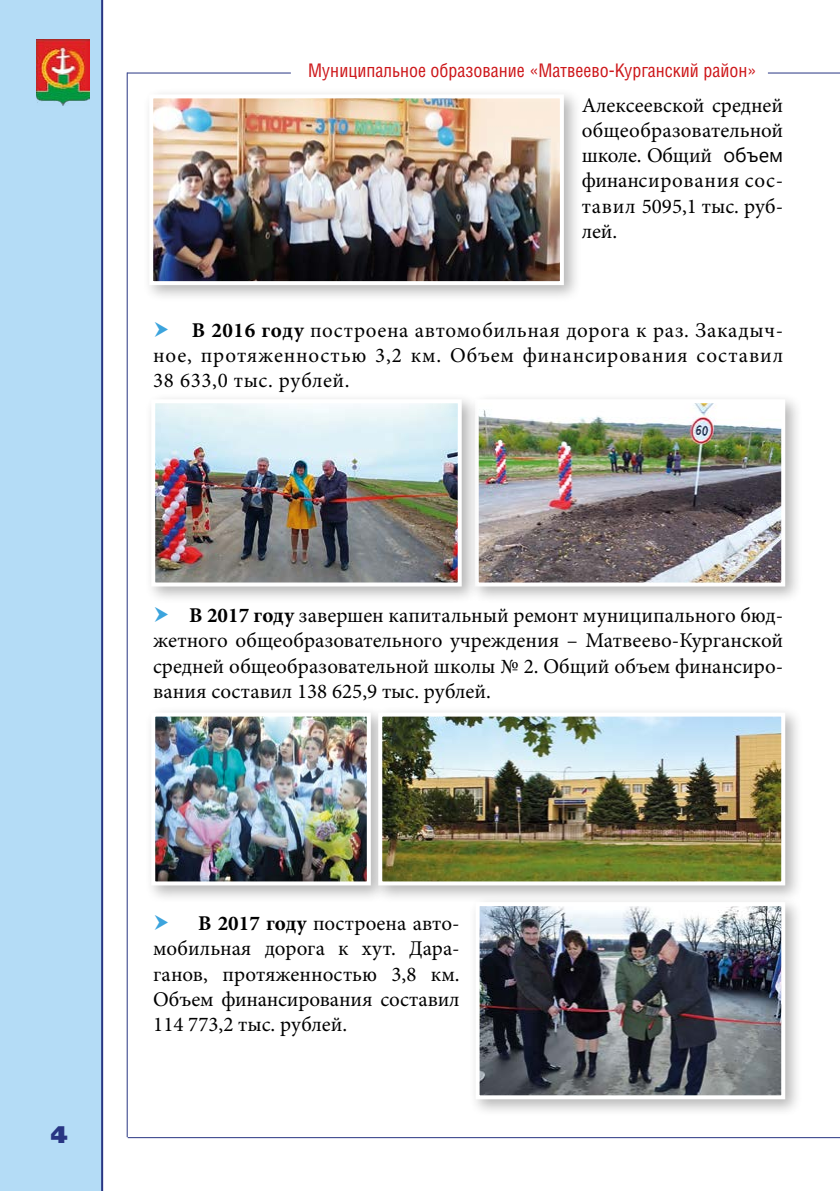
<style>
.page{position:relative;width:840px;height:1191px;background:#fff}
.page>*{position:absolute;margin:0;border:0;box-sizing:border-box;transform-origin:0 0}
.t1{font:24px "AG Foreigner Black C";color:#283583}
.t2{font:21px/25.2px "Minion Pro";color:#000;text-align:justify}
.t3{font:18px "AG Letterica Condensed C";color:#cd171a}
.s1{font-family:"Segoe UI";font-size:20px}
.s2{font-weight:700}
</style>
<div class="page">
<div style="left:0;top:0;width:102px;height:1191px;background:#b4dcf6"></div>
<hr style="left:101px;top:0;width:2px;height:1191px;background:#283583">
<hr style="left:767px;top:73px;width:72px;height:1px;background:#283583">
<hr style="left:127px;top:73px;width:164px;height:1px;background:#283583">
<hr style="left:127px;top:73px;width:1px;height:1064px;background:#283583">
<hr style="left:128px;top:1137px;width:711px;height:1px;background:#283583">
<img style="left:37px;top:39px;width:52px;height:67px">
<div style="left:468px;top:392px;width:335px;height:212px;background:#000;opacity:.29"></div>
<img style="left:479px;top:404px;width:300px;height:177px">
<div style="left:474px;top:399px;width:310px;height:187px;border:4px solid #fff"></div>
<div style="left:144px;top:392px;width:335px;height:212px;background:#000;opacity:.29"></div>
<img style="left:156px;top:404px;width:300px;height:177px">
<div style="left:151px;top:399px;width:310px;height:187px;border:4px solid #fff"></div>
<div style="left:144px;top:706px;width:244px;height:197px;background:#000;opacity:.29"></div>
<img style="left:156px;top:717px;width:209px;height:163px">
<div style="left:151px;top:712px;width:219px;height:173px;border:4px solid #fff"></div>
<div style="left:371px;top:706px;width:431px;height:197px;background:#000;opacity:.29"></div>
<img style="left:383px;top:717px;width:396px;height:163px">
<div style="left:378px;top:712px;width:406px;height:173px;border:4px solid #fff"></div>
<div style="left:468px;top:895px;width:334px;height:222px;background:#000;opacity:.29"></div>
<img style="left:480px;top:907px;width:299px;height:187px">
<div style="left:475px;top:902px;width:309px;height:197px;border:4px solid #fff"></div>
<div style="left:142px;top:88px;width:439px;height:215px;background:#000;opacity:.29"></div>
<img style="left:154px;top:99px;width:404px;height:181px">
<div style="left:149px;top:94px;width:414px;height:191px;border:4px solid #fff"></div>
<p class="t1" style="left:51px;top:1120px;width:18px">4</p>
<p class="t3" style="left:308px;top:59px;width:449px">Муниципальное образование «Матвеево-Курганский район»</p>
<p class="t2" style="left:581px;top:92px;width:203px">Алексеевской средней общеобразовательной школе. Общий <span class="s1">объем </span>финансирования сос&shy;тавил 5095,1 тыс. руб&shy;лей.</p>
<p class="t2" style="left:153px;top:317px;width:631px;text-indent:38px"><span class="s2">В 2016 году</span> построена автомобильная дорога к раз. Закадыч&shy;ное, протяженностью 3,2 км. Объем финансирования составил 38 633,0 тыс. рублей.</p>
<p class="t2" style="left:153px;top:603px;width:631px;text-indent:36px"><span class="s2">В 2017 году</span> завершен капитальный ремонт муниципального бюд&shy;жетного общеобразовательного учреждения – Матвеево-Курганской средней общеобразовательной школы № 2. Общий объем финансиро&shy;вания составил 138 625,9 тыс. рублей.</p>
<p class="t2" style="left:153px;top:911px;width:308px;text-indent:45px"><span class="s2">В 2017 году</span> построена авто&shy;мобильная дорога к хут. Дара&shy;ганов, протяженностью 3,8 км.<br>Объем финансирования составил 114 773,2 тыс. рублей.</p>
</div>
